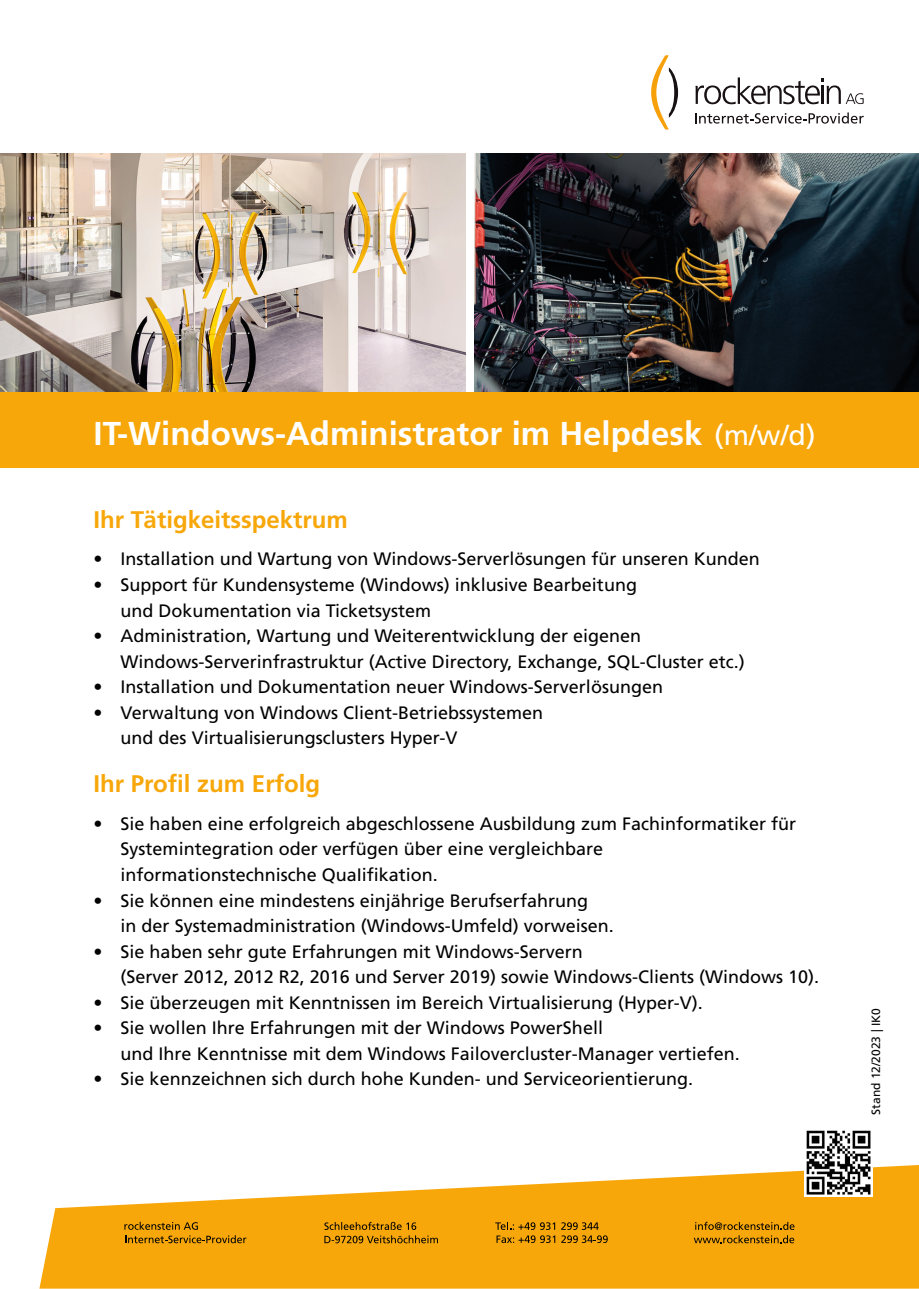
<style>
.page{position:relative;width:919px;height:1289px;background:#fff}
.page>*{position:absolute;margin:0;border:0;box-sizing:border-box;transform-origin:0 0}
.t1{font:700 33px "Frutiger LT Std";color:#fff}
.t2{font:700 24px "Frutiger LT Std";color:#f7a709}
.t3{font:18px/25.5px "Frutiger LT Std";color:#020203}
.t4{font:12px "Frutiger LT Std";color:#020203}
.s1{font-weight:400;font-size:28.5px}
</style>
<div class="page">
<svg style="left:39px;top:1165px;width:879px;height:123px;fill:#f7a709"></svg>
<svg style="left:651px;top:55px;width:27px;height:74px"></svg>
<svg style="left:695px;top:77px;width:168px;height:27px"></svg>
<svg style="left:695px;top:112px;width:168px;height:12px"></svg>
<div style="left:895px;top:1174px;width:23px;height:42px;background:#f7a709"></div>
<img style="left:0;top:154px;width:466px;height:237px">
<img style="left:474px;top:154px;width:444px;height:237px">
<div style="left:0;top:391px;width:918px;height:76px;background:#f7a709"></div>
<img style="left:804px;top:1130px;width:68px;height:66px">
<svg style="left:693px;top:1235px;width:101px;height:8px"></svg>
<svg style="left:125px;top:1235px;width:121px;height:8px"></svg>
<svg style="left:695px;top:1221px;width:99px;height:8px"></svg>
<svg style="left:124px;top:1221px;width:74px;height:8px"></svg>
<svg style="left:496px;top:1235px;width:59px;height:7px"></svg>
<svg style="left:561px;top:1235px;width:46px;height:7px"></svg>
<svg style="left:495px;top:1221px;width:60px;height:8px"></svg>
<svg style="left:561px;top:1222px;width:37px;height:7px"></svg>
<svg style="left:324px;top:1221px;width:92px;height:8px"></svg>
<svg style="left:324px;top:1235px;width:114px;height:8px"></svg>
<h1 class="t1" style="left:94px;top:414px;width:723px">IT-Windows-Administrator im Helpdesk <span class="s1">(m/w/d)</span></h1>
<h2 class="t2" style="left:94px;top:505px;width:256px">Ihr Tätigkeitsspektrum</h2>
<p class="t3" style="left:94px;top:546px;width:667px">• Installation und Wartung von Windows-Serverlösungen für unseren Kunden</p>
<p class="t3" style="left:121px;top:572px;width:518px;text-indent:-27px">• Support für Kundensysteme (Windows) inklusive Bearbeitung und Dokumentation via Ticketsystem</p>
<p class="t3" style="left:121px;top:623px;width:625px;text-indent:-27px">• Administration, Wartung und Weiterentwicklung der eigenen<br>Windows-Server infrastruktur (Active Directory, Exchange, SQL-Cluster etc.)</p>
<p class="t3" style="left:94px;top:674px;width:571px">• Installation und Dokumentation neuer Windows-Serverlösungen</p>
<p class="t3" style="left:121px;top:699px;width:424px;text-indent:-27px">• Verwaltung von Windows Client-Betriebssystemen und des Virtualisierungs clusters Hyper-V</p>
<h2 class="t2" style="left:94px;top:770px;width:228px">Ihr Profil zum Erfolg</h2>
<p class="t3" style="left:121px;top:811px;width:677px;text-indent:-27px">• Sie haben eine erfolgreich abgeschlossene Ausbildung zum Fachinformatiker für<br>Systemintegration oder verfügen über eine vergleichbare informationstechnische QuaIifikation.</p>
<p class="t3" style="left:121px;top:887px;width:495px;text-indent:-27px">• Sie können eine mindestens einjährige Berufserfahrung<br>in der Systemadministration (Windows-Umfeld) vorweisen.</p>
<p class="t3" style="left:121px;top:938px;width:700px;text-indent:-27px">• Sie haben sehr gute Erfahrungen mit Windows-Servern<br>(Server 2012, 2012 R2, 2016 und Server 2019) sowie Windows-Clients (Windows 10).</p>
<p class="t3" style="left:94px;top:989px;width:610px">• Sie überzeugen mit Kenntnissen im Bereich Virtualisierung (Hyper-V).</p>
<p class="t3" style="left:121px;top:1015px;width:620px;text-indent:-27px">• Sie wollen Ihre Erfahrungen mit der Windows PowerShell<br>und Ihre Kenntnisse mit dem Windows Failovercluster-Manager vertiefen.</p>
<p class="t3" style="left:94px;top:1066px;width:601px">• Sie kennzeichnen sich durch hohe Kunden- und Serviceorientierung.</p>
<p class="t4" style="left:868px;top:1114px;width:108px;rotate:-90deg">Stand 12/2023 | IK0</p>
</div>
